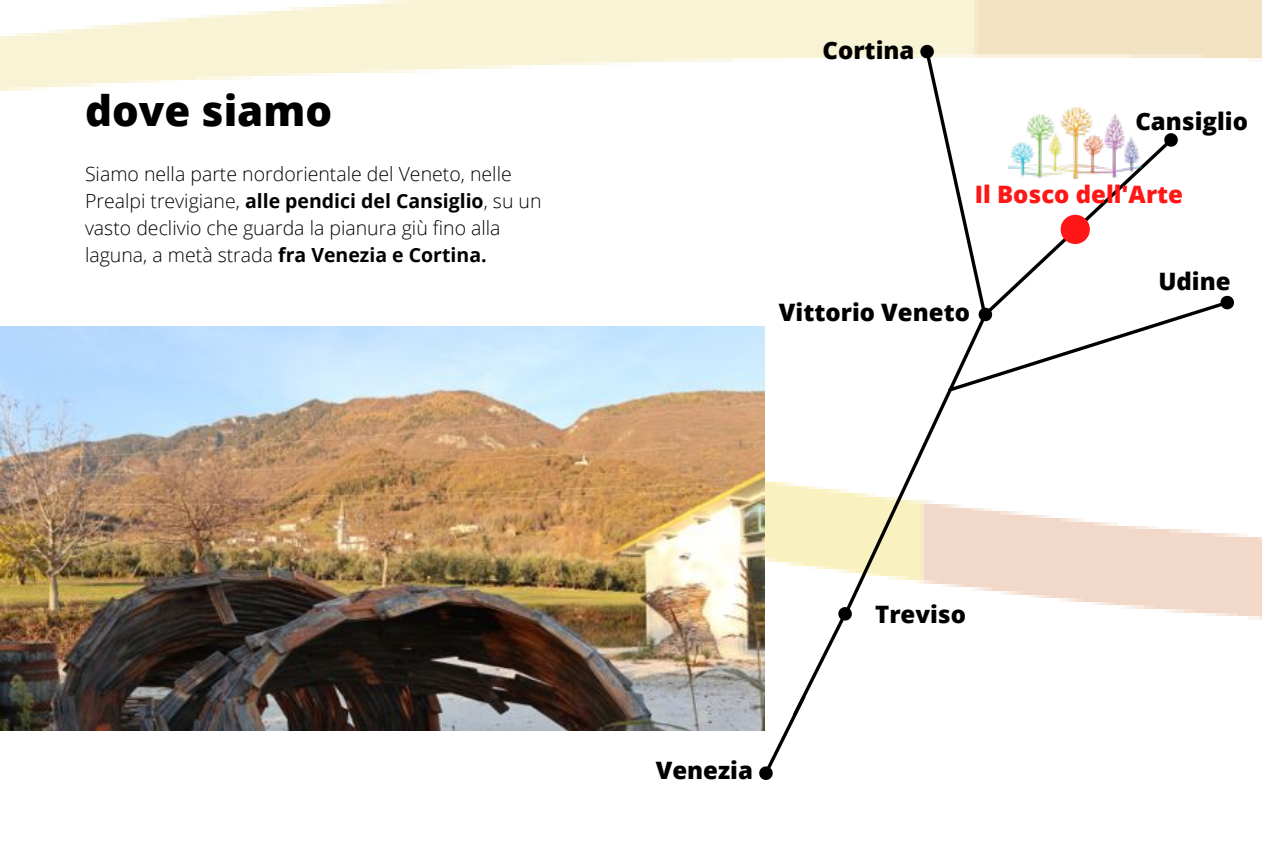
<style>
.page{position:relative;width:1263px;height:851px;background:#fff}
.page>*{position:absolute;margin:0;border:0;box-sizing:border-box;transform-origin:0 0}
.t1{font:800 42px "Open Sans";color:#000}
.t2{font:800 24px "Open Sans";color:#000}
.t3{font:800 24px "Open Sans";color:#ff1616}
.t4{font:300 19.5px/27px "Open Sans";color:#000}
.s1{font-weight:700}
</style>
<div class="page">
<img style="left:0;top:0;width:1262px;height:731px">
<svg style="left:753px;top:40px;width:486px;height:740px"></svg>
<img style="left:1009px;top:108px;width:132px;height:71px">
<div style="left:1061px;top:215px;width:29px;height:29px;background:#ff1616;border-radius:50%"></div>
<img style="left:0;top:326px;width:764px;height:404px">
<h1 class="t1" style="left:85px;top:81px;width:249px">dove siamo</h1>
<p class="t4" style="left:85px;top:160px;width:458px">Siamo nella parte nordorientale del Veneto, nelle Prealpi trevigiane, <span class="s1">alle pendici del Cansiglio</span>, su un vasto declivio che guarda la pianura giù fino alla laguna, a metà strada <span class="s1">fra Venezia e Cortina.</span></p>
<p class="t2" style="left:822px;top:33px;width:93px">Cortina</p>
<p class="t2" style="left:1135px;top:104px;width:114px">Cansiglio</p>
<p class="t3" style="left:975px;top:177px;width:210px">Il Bosco dell'Arte</p>
<p class="t2" style="left:1158px;top:264px;width:74px">Udine</p>
<p class="t2" style="left:779px;top:295px;width:193px">Vittorio Veneto</p>
<p class="t2" style="left:656px;top:753px;width:99px">Venezia</p>
<p class="t2" style="left:875px;top:597px;width:92px">Treviso</p>
</div>
